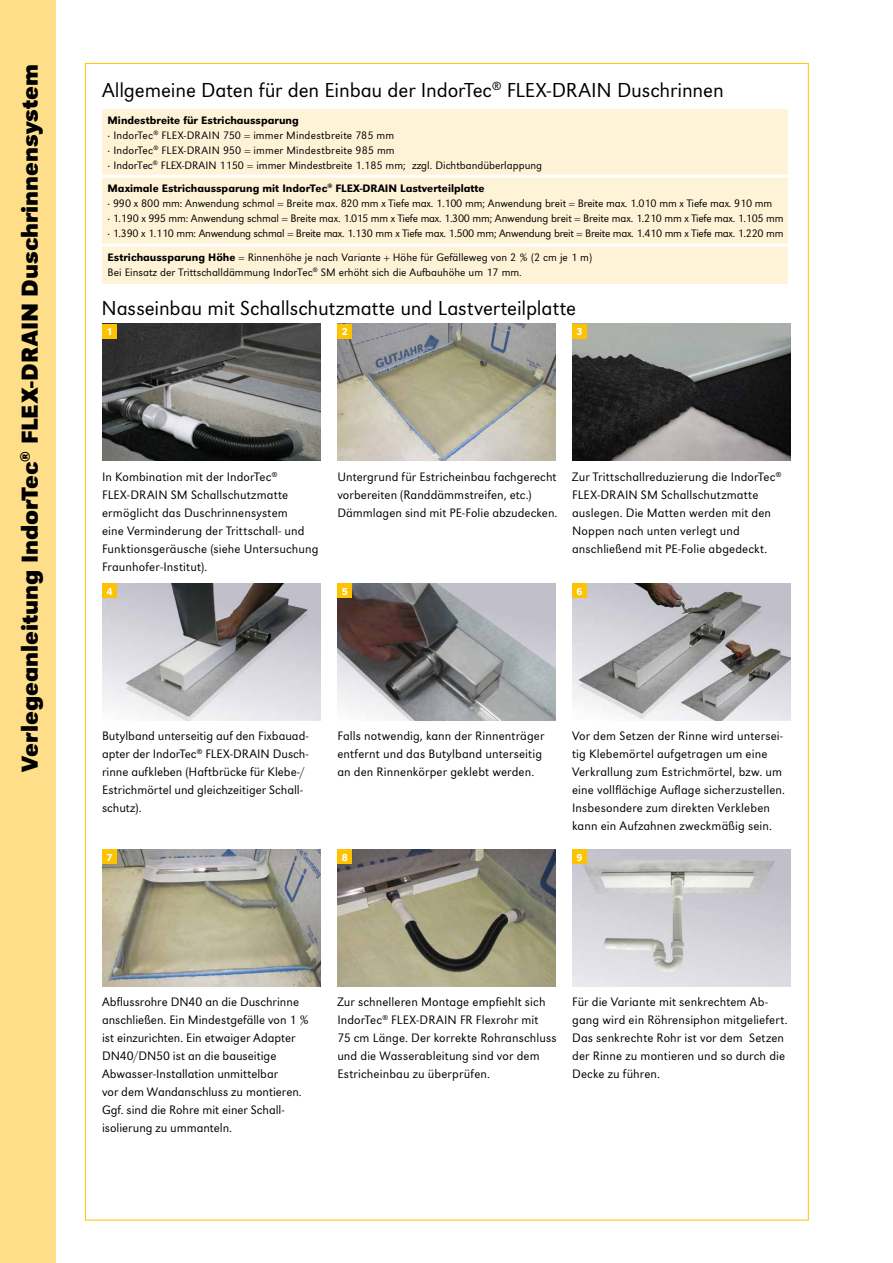
<style>
.page{position:relative;width:893px;height:1263px;background:#fff}
.page>*{position:absolute;margin:0;border:0;box-sizing:border-box;transform-origin:0 0}
.t1{font:700 24px "URW Grotesk T";color:#000}
.t2{font:21px "URW Grotesk T Ligh";letter-spacing:-.005em;color:#000}
.t3{font:12.75px/18px "URW Grotesk T Ligh";letter-spacing:.01em;color:#000}
.t4{font:11.25px/15px "URW Grotesk T Ligh";color:#000}
.t5{font:500 11.25px "URW Grotesk T";color:#000}
.t6{font:500 10.5px "URW Grotesk T";color:#fff}
.s1{font-family:"URW Grotesk T";font-weight:500}
</style>
<div class="page">
<div style="left:0;top:0;width:55px;height:1263px;background:#ffde89"></div>
<div style="left:102px;top:109px;width:685px;height:175px;background:#fff3d7"></div>
<hr style="left:95px;top:175px;width:703px;height:3px;background:#fff">
<hr style="left:96px;top:244px;width:703px;height:3px;background:#fff">
<img style="left:572px;top:324px;width:218px;height:137px">
<div style="left:572px;top:324px;width:15px;height:15px;background:#fdc300"></div>
<img style="left:102px;top:324px;width:218px;height:137px">
<img style="left:338px;top:324px;width:218px;height:137px">
<div style="left:102px;top:324px;width:15px;height:15px;background:#fdc300"></div>
<div style="left:337px;top:324px;width:15px;height:15px;background:#fdc300"></div>
<img style="left:572px;top:583px;width:218px;height:137px">
<div style="left:572px;top:583px;width:15px;height:15px;background:#fdc300"></div>
<img style="left:102px;top:583px;width:218px;height:137px">
<img style="left:338px;top:583px;width:218px;height:137px">
<div style="left:102px;top:583px;width:15px;height:15px;background:#fdc300"></div>
<div style="left:337px;top:583px;width:15px;height:15px;background:#fdc300"></div>
<img style="left:572px;top:849px;width:218px;height:137px">
<div style="left:572px;top:849px;width:15px;height:15px;background:#fdc300"></div>
<img style="left:102px;top:849px;width:218px;height:137px">
<img style="left:338px;top:849px;width:218px;height:137px">
<div style="left:102px;top:849px;width:15px;height:15px;background:#fdc300"></div>
<div style="left:337px;top:849px;width:15px;height:15px;background:#fdc300"></div>
<h1 class="t1" style="left:16px;top:772px;width:709px;rotate:-90deg">Verlegeanleitung IndorTec<sup>®</sup> FLEX-DRAIN Duschrinnensystem</h1>
<h2 class="t2" style="left:102px;top:78px;width:623px">Allgemeine Daten für den Einbau der IndorTec<sup>®</sup> FLEX-DRAIN Duschrinnen</h2>
<p class="t5" style="left:108px;top:113px;width:193px">Mindestbreite für Estrichaussparung</p>
<p class="t4" style="left:108px;top:127px;width:436px">· IndorTec<sup>®</sup> FLEX-DRAIN 750 = immer Mindestbreite 785 mm<br>· IndorTec<sup>®</sup> FLEX-DRAIN 950 = immer Mindestbreite 985 mm<br>· IndorTec<sup>®</sup> FLEX-DRAIN 1150 = immer Mindestbreite 1.185 mm; zzgl. Dichtbandüberlappung</p>
<p class="t5" style="left:108px;top:182px;width:379px">Maximale Estrichaussparung mit IndorTec<sup>®</sup> FLEX-DRAIN Lastverteilplatte</p>
<p class="t4" style="left:108px;top:196px;width:677px">· 990 x 800 mm: Anwendung schmal = Breite max. 820 mm x Tiefe max. 1.100 mm; Anwendung breit = Breite max. 1.010 mm x Tiefe max. 910 mm<br>· 1.190 x 995 mm: Anwendung schmal = Breite max. 1.015 mm x Tiefe max. 1.300 mm; Anwendung breit = Breite max. 1.210 mm x Tiefe max. 1.105 mm · 1.390 x 1.110 mm: Anwendung schmal = Breite max. 1.130 mm x Tiefe max. 1.500 mm; Anwendung breit = Breite max. 1.410 mm x Tiefe max. 1.220 mm</p>
<p class="t4" style="left:108px;top:249px;width:486px"><span class="s1">Estrichaussparung Höhe</span> = Rinnenhöhe je nach Variante + Höhe für Gefälleweg von 2 % (2 cm je 1 m)<br>Bei Einsatz der Trittschalldämmung IndorTec<sup>®</sup> SM erhöht sich die Aufbauhöhe um 17 mm.</p>
<h2 class="t2" style="left:101px;top:296px;width:476px">Nasseinbau mit Schallschutzmatte und Lastverteilplatte</h2>
<p class="t6" style="left:106px;top:326px;width:8px">1</p>
<p class="t6" style="left:342px;top:326px;width:8px">2</p>
<p class="t6" style="left:576px;top:326px;width:8px">3</p>
<p class="t3" style="left:102px;top:467px;width:218px">In Kombination mit der IndorTec<sup>® </sup>FLEX-DRAIN SM Schallschutzmatte ermöglicht das Duschrinnensystem<br>eine Verminderung der Trittschall- und Funktionsgeräusche (siehe Untersuchung Fraunhofer-Institut).</p>
<p class="t3" style="left:337px;top:467px;width:222px">Untergrund für Estricheinbau fachgerecht vorbereiten (Randdämmstreifen, etc.)<br>Dämmlagen sind mit PE-Folie abzudecken.</p>
<p class="t3" style="left:572px;top:467px;width:211px">Zur Trittschallreduzierung die IndorTec<sup>® </sup>FLEX-DRAIN SM Schallschutzmatte auslegen. Die Matten werden mit den Noppen nach unten verlegt und anschließend mit PE-Folie abgedeckt.</p>
<p class="t6" style="left:106px;top:585px;width:8px">4</p>
<p class="t6" style="left:342px;top:585px;width:8px">5</p>
<p class="t6" style="left:576px;top:585px;width:8px">6</p>
<p class="t3" style="left:102px;top:727px;width:208px">Butylband unterseitig auf den Fixbauad&shy;apter der IndorTec<sup>®</sup> FLEX-DRAIN Dusch&shy;rinne aufkleben (Haftbrücke für Klebe-/ Estrichmörtel und gleichzeitiger Schall&shy;schutz).</p>
<p class="t3" style="left:337px;top:727px;width:209px">Falls notwendig, kann der Rinnenträger entfernt und das Butylband unterseitig an den Rinnenkörper geklebt werden.</p>
<p class="t3" style="left:572px;top:727px;width:214px">Vor dem Setzen der Rinne wird untersei&shy;tig Klebemörtel aufgetragen um eine Verkrallung zum Estrichmörtel, bzw. um eine vollflächige Auflage sicherzustellen.<br>Insbesondere zum direkten Verkleben kann ein Aufzahnen zweckmäßig sein.</p>
<p class="t6" style="left:106px;top:851px;width:8px">7</p>
<p class="t6" style="left:342px;top:851px;width:8px">8</p>
<p class="t6" style="left:576px;top:851px;width:8px">9</p>
<p class="t3" style="left:102px;top:993px;width:208px">Abflussrohre DN40 an die Duschrinne anschließen. Ein Mindestgefälle von 1 % ist einzurichten. Ein etwaiger Adapter DN40/DN50 ist an die bauseitige Abwasser-Installation unmittelbar<br>vor dem Wandanschluss zu montieren.<br>Ggf. sind die Rohre mit einer Schall&shy;isolierung zu ummanteln.</p>
<p class="t3" style="left:337px;top:993px;width:221px">Zur schnelleren Montage empfiehlt sich IndorTec<sup>®</sup> FLEX-DRAIN FR Flexrohr mit<br>75 cm Länge. Der korrekte Rohranschluss und die Wasserableitung sind vor dem Estricheinbau zu überprüfen.</p>
<p class="t3" style="left:572px;top:993px;width:217px">Für die Variante mit senkrechtem Ab&shy;gang wird ein Röhrensiphon mitgeliefert.<br>Das senkrechte Rohr ist vor dem Setzen der Rinne zu montieren und so durch die Decke zu führen.</p>
</div>
